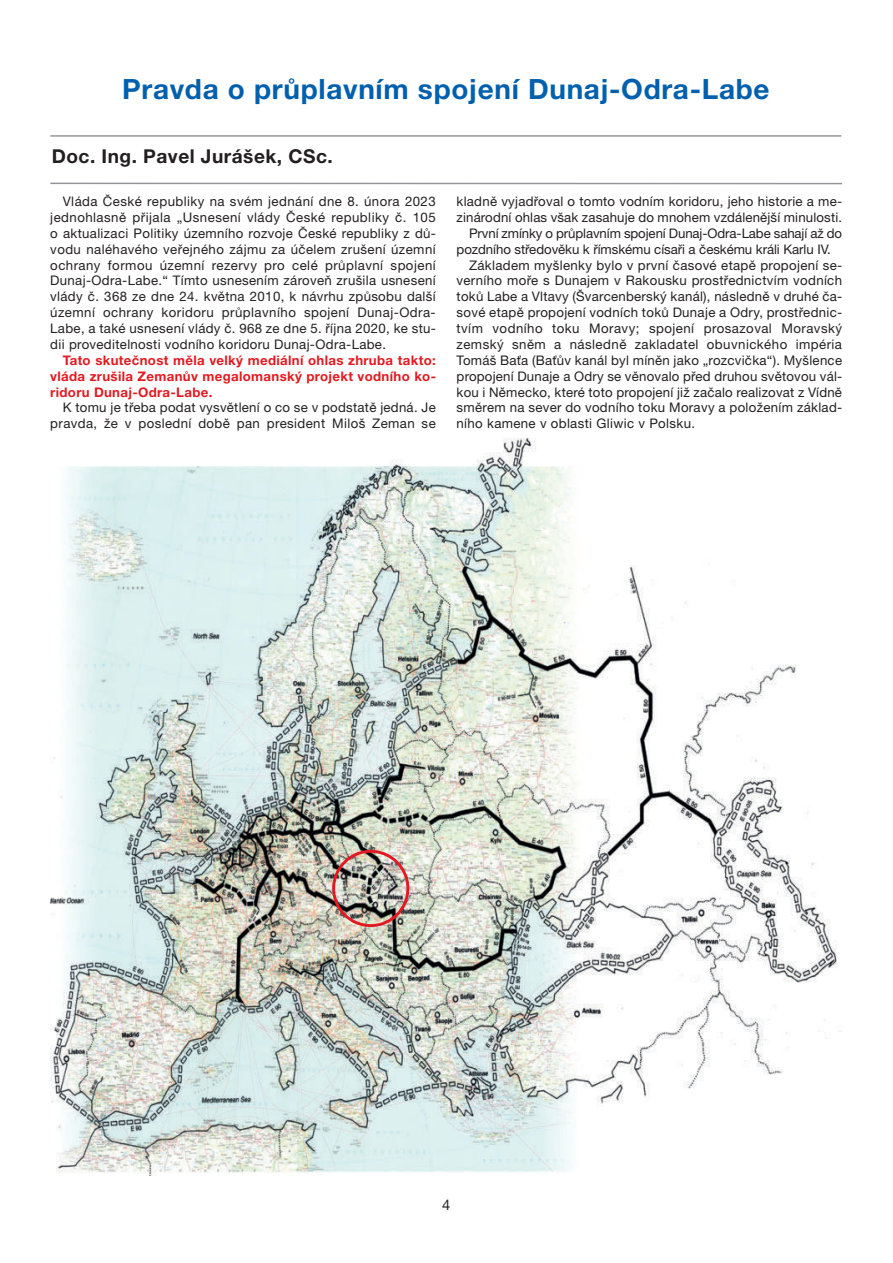
<style>
.page{position:relative;width:893px;height:1263px;background:#fff}
.page>*{position:absolute;margin:0;border:0;box-sizing:border-box;transform-origin:0 0}
.t1{font:700 27.9px "Helvetica Neue CE";letter-spacing:.025em;color:#0160ae}
.t2{font:700 19.05px "Helvetica Neue CE";letter-spacing:.025em;color:#231f20}
.t3{font:14.7px "Helvetica Neue CE";color:#231f20}
.t4{font:13.2px/15.9px "Helvetica Neue CE";letter-spacing:.02em;color:#231f20;text-align:justify}
.t5{font:700 13.2px/15.9px "Helvetica Neue CE";letter-spacing:.025em;color:#e21a21;text-align:justify}
.t6{font:13.2px "Helvetica Neue CE";letter-spacing:-.005em;color:#231f20}
</style>
<div class="page">
<hr style="left:50px;top:135px;width:791px;height:2px;background:#939598">
<hr style="left:50px;top:183px;width:792px;height:1px;background:#939598">
<img style="left:51px;top:438px;width:786px;height:737px">
<img style="left:332px;top:850px;width:77px;height:77px">
<h1 class="t1" style="left:122px;top:74px;width:649px">Pravda o průplavním spojení Dunaj-Odra-Labe</h1>
<h2 class="t2" style="left:52px;top:146px;width:282px">Doc. Ing. Pavel Jurášek, CSc.</h2>
<p class="t4" style="left:50px;top:194px;width:387px;text-indent:13px">Vláda České republiky na svém jednání dne 8. února 2023 jednohlasně přijala „Usnesení vlády České republiky č. 105 o aktualizaci Politiky územního rozvoje České republiky z dů&shy;vodu naléhavého veřejného zájmu za účelem zrušení územní ochrany formou územní rezervy pro celé průplavní spojení Dunaj-Odra-Labe.“ Tímto usnesením zároveň zrušila usnesení vlády č. 368 ze dne 24. května 2010, k návrhu způsobu další územní ochrany koridoru průplavního spojení Dunaj-Odra-Labe, a také usnesení vlády č. 968 ze dne 5. října 2020, ke stu&shy;dii proveditelnosti vodního koridoru Dunaj-Odra-Labe.</p>
<p class="t5" style="left:50px;top:352px;width:387px;text-indent:13px">Tato skutečnost měla velký mediální ohlas zhruba takto: vláda zrušila Zemanův megalomanský projekt vodního ko&shy;ridoru Dunaj-Odra-Labe.</p>
<p class="t4" style="left:50px;top:400px;width:387px;text-align:right">K tomu je třeba podat vysvětlení o co se v podstatě jedná. Je pravda, že v poslední době pan president Miloš Zeman se</p>
<p class="t4" style="left:457px;top:194px;width:387px">kladně vyjadřoval o tomto vodním koridoru, jeho historie a me-</p>
<p class="t4" style="left:457px;top:209px;width:387px">zinárodní ohlas však zasahuje do mnohem vzdálenější minulosti.</p>
<p class="t6" style="left:469px;top:226px;width:374px">První zmínky o průplavním spojení Dunaj-Odra-Labe sahají až do</p>
<p class="t6" style="left:457px;top:242px;width:376px">pozdního středověku k římskému císaři a českému králi Karlu IV.</p>
<p class="t4" style="left:469px;top:257px;width:375px">Základem myšlenky bylo v první časové etapě propojení se-</p>
<p class="t4" style="left:457px;top:273px;width:387px">verního moře s Dunajem v Rakousku prostřednictvím vodních</p>
<p class="t4" style="left:457px;top:289px;width:387px">toků Labe a Vltavy (Švarcenberský kanál), následně v druhé ča-</p>
<p class="t4" style="left:457px;top:305px;width:387px">sové etapě propojení vodních toků Dunaje a Odry, prostřednic-</p>
<p class="t4" style="left:457px;top:321px;width:387px">tvím vodního toku Moravy; spojení prosazoval Moravský</p>
<p class="t4" style="left:457px;top:337px;width:387px">zemský sněm a následně zakladatel obuvnického impéria</p>
<p class="t4" style="left:457px;top:352px;width:387px">Tomáš Baťa (Baťův kanál byl míněn jako „rozcvička“). Myšlence</p>
<p class="t4" style="left:457px;top:368px;width:387px">propojení Dunaje a Odry se věnovalo před druhou světovou vál-</p>
<p class="t4" style="left:457px;top:384px;width:387px">kou i Německo, které toto propojení již začalo realizovat z Vídně</p>
<p class="t4" style="left:457px;top:400px;width:387px">směrem na sever do vodního toku Moravy a položením základ-</p>
<p class="t4" style="left:457px;top:416px;width:240px">ního kamene v oblasti Gliwic v Polsku.</p>
<p class="t3" style="left:442px;top:1197px;width:10px">4</p>
</div>
